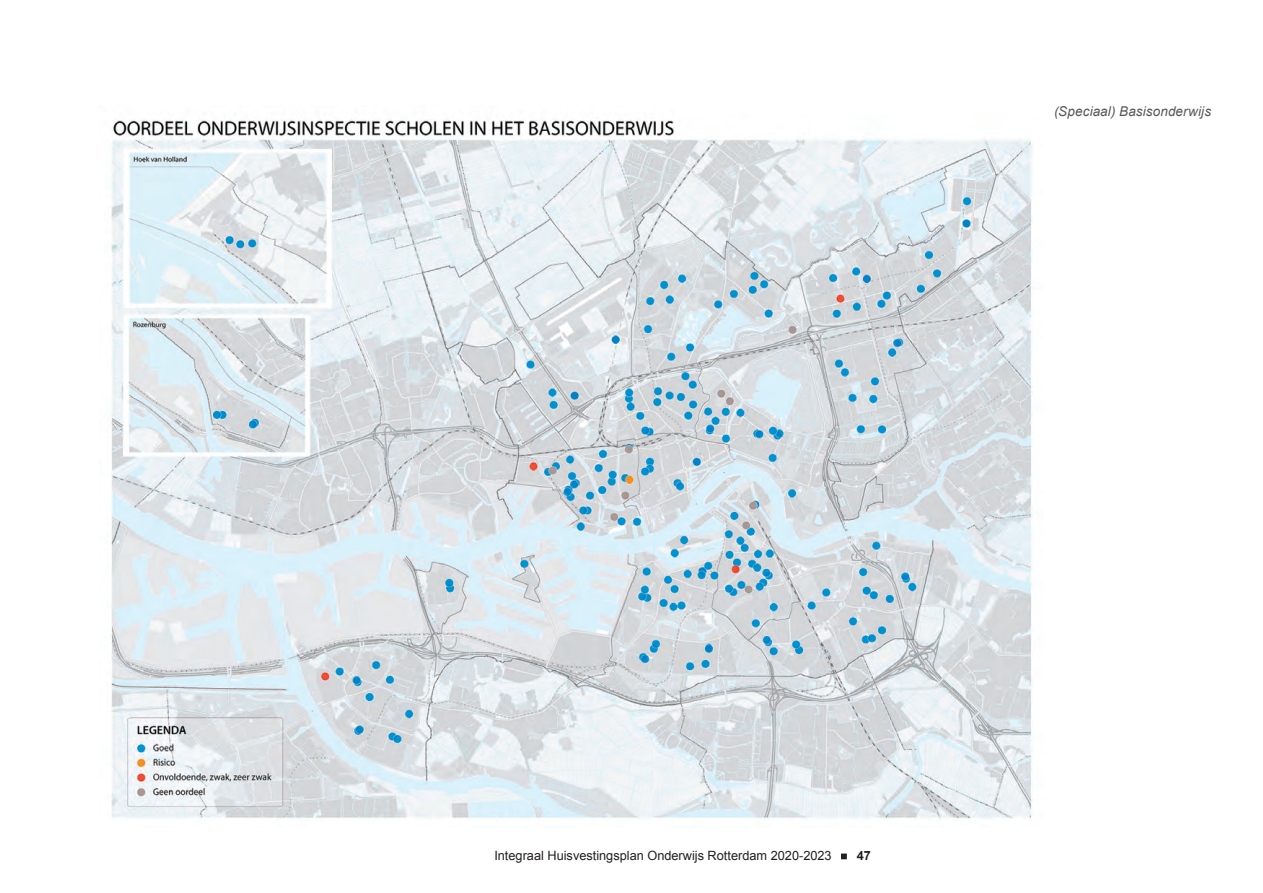
<style>
.page{position:relative;width:1263px;height:893px;background:#fff}
.page>*{position:absolute;margin:0;border:0;box-sizing:border-box;transform-origin:0 0}
.t1{font:italic 13.5px "Arial";letter-spacing:.005em;color:#57585a}
.t2{font:12.75px "Arial";color:#231f20}
.t3{font:700 12.75px "Arial";color:#231f20}
</style>
<div class="page">
<img style="left:111px;top:118px;width:922px;height:701px">
<svg style="left:841px;top:853px;width:6px;height:6px"></svg>
<p class="t1" style="left:1054px;top:103px;width:159px">(Speciaal) Basisonderwijs</p>
<p class="t2" style="left:494px;top:847px;width:339px">Integraal Huisvestingsplan Onderwijs Rotterdam 2020-2023</p>
<p class="t3" style="left:857px;top:847px;width:16px">47</p>
</div>
